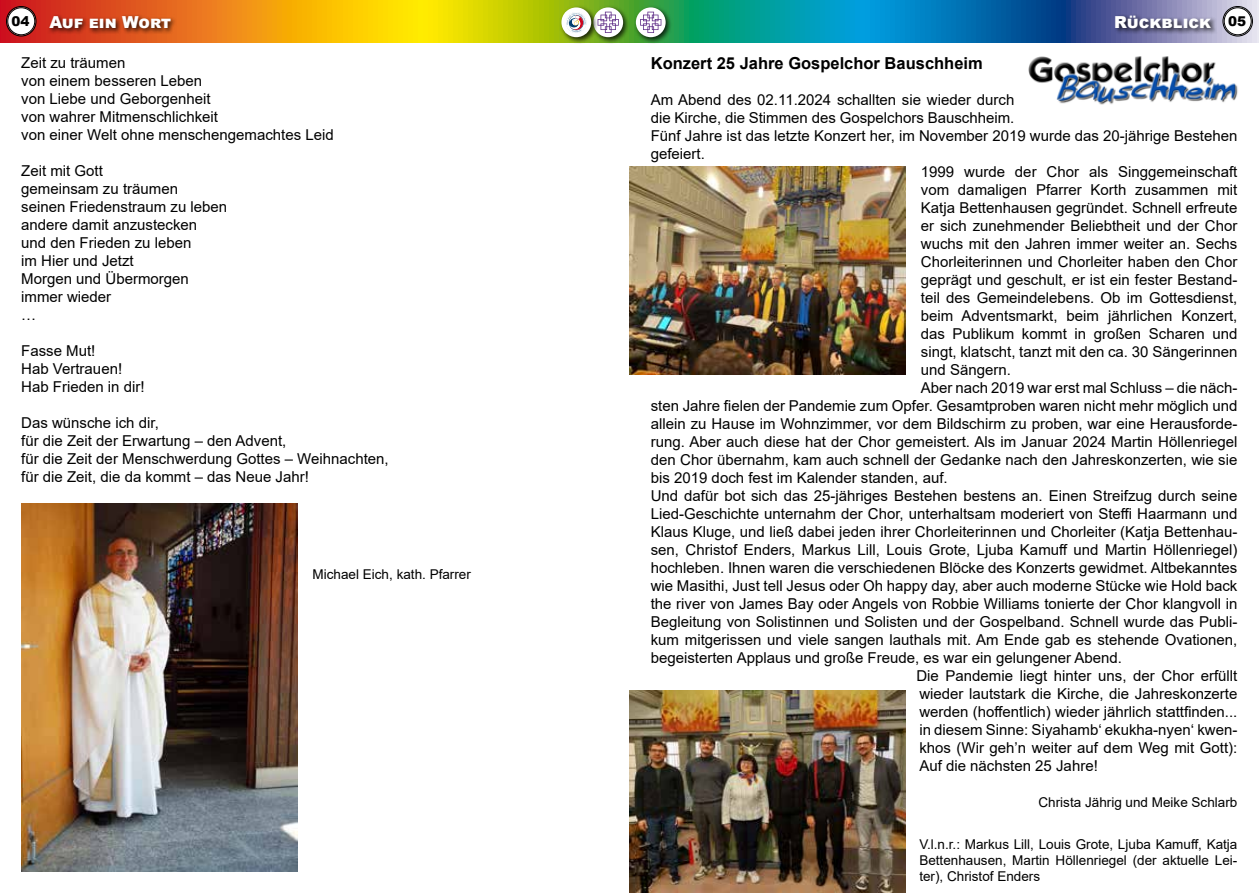
<style>
.page{position:relative;width:1259px;height:893px;background:#fff}
.page>*{position:absolute;margin:0;border:0;box-sizing:border-box;transform-origin:0 0}
.t1{font:700 16.5px "Arial";color:#000}
.t2{font:900 16.5px "Arial";color:#fff}
.t3{font:15px/18px "Arial";color:#000}
.t4{font:13.5px/16.2px "Arial";color:#000;text-align:justify}
.s1{font-size:13.5px;color:#000}
</style>
<div class="page">
<svg style="left:0;top:0;width:1259px;height:43px;background:#7d925c"></svg>
<div style="left:7px;top:7px;width:28px;height:28px;background:#fff;border-radius:50%"></div>
<div style="left:6px;top:6px;width:30px;height:30px;border:1px solid #000;border-radius:50%"></div>
<div style="left:8px;top:8px;width:27px;height:27px;border:1px solid #000;border-radius:50%"></div>
<div style="left:1223px;top:7px;width:28px;height:28px;background:#fff;border-radius:50%"></div>
<div style="left:1222px;top:6px;width:30px;height:30px;border:1px solid #000;border-radius:50%"></div>
<div style="left:1224px;top:8px;width:27px;height:27px;border:1px solid #000;border-radius:50%"></div>
<div style="left:48px;top:14px;width:130px;height:21px;background:#000;opacity:.75"></div>
<div style="left:1113px;top:13px;width:104px;height:22px;background:#000;opacity:.75"></div>
<img style="left:1028px;top:56px;width:210px;height:49px">
<div style="left:591px;top:5px;width:39px;height:39px;background:#000;opacity:.75"></div>
<svg style="left:593px;top:7px;width:30px;height:30px"></svg>
<svg style="left:598px;top:12px;width:21px;height:21px"></svg>
<div style="left:559px;top:5px;width:39px;height:39px;background:#000;opacity:.75"></div>
<svg style="left:561px;top:7px;width:30px;height:30px"></svg>
<svg style="left:565px;top:12px;width:22px;height:22px"></svg>
<div style="left:633px;top:5px;width:39px;height:39px;background:#000;opacity:.75"></div>
<svg style="left:636px;top:7px;width:29px;height:30px"></svg>
<svg style="left:640px;top:12px;width:21px;height:21px"></svg>
<img style="left:629px;top:691px;width:277px;height:202px">
<img style="left:629px;top:167px;width:277px;height:207px">
<img style="left:21px;top:503px;width:277px;height:369px">
<p class="t2" style="left:12px;top:10px;width:161px"><span class="s1">04</span> Auf ein Wort</p>
<p class="t2" style="left:1114px;top:10px;width:133px">Rückblick <span class="s1">05</span></p>
<p class="t1" style="left:651px;top:52px;width:333px">Konzert 25 Jahre Gospelchor Bauschheim</p>
<p class="t3" style="left:651px;top:91px;width:365px">Am Abend des 02.11.2024 schallten sie wieder durch</p>
<p class="t3" style="left:651px;top:109px;width:365px">die Kirche, die Stimmen des Gospelchors Bauschheim.</p>
<p class="t3" style="left:651px;top:127px;width:588px">Fünf Jahre ist das letzte Konzert her, im November 2019 wurde das 20-jährige Bestehen</p>
<p class="t3" style="left:651px;top:145px;width:56px">gefeiert.</p>
<p class="t3" style="left:921px;top:163px;width:318px">1999 wurde der Chor als Singgemeinschaft</p>
<p class="t3" style="left:921px;top:181px;width:318px">vom damaligen Pfarrer Korth zusammen mit</p>
<p class="t3" style="left:921px;top:199px;width:318px">Katja Bettenhausen gegründet. Schnell erfreute</p>
<p class="t3" style="left:921px;top:217px;width:318px">er sich zunehmender Beliebtheit und der Chor</p>
<p class="t3" style="left:921px;top:235px;width:318px">wuchs mit den Jahren immer weiter an. Sechs</p>
<p class="t3" style="left:921px;top:253px;width:318px">Chorleiterinnen und Chorleiter haben den Chor</p>
<p class="t3" style="left:921px;top:271px;width:318px">geprägt und geschult, er ist ein fester Bestand-</p>
<p class="t3" style="left:921px;top:289px;width:318px">teil des Gemeindelebens. Ob im Gottesdienst,</p>
<p class="t3" style="left:921px;top:307px;width:318px">beim Adventsmarkt, beim jährlichen Konzert,</p>
<p class="t3" style="left:921px;top:325px;width:318px">das Publikum kommt in großen Scharen und</p>
<p class="t3" style="left:921px;top:343px;width:318px">singt, klatscht, tanzt mit den ca. 30 Sängerinnen</p>
<p class="t3" style="left:921px;top:361px;width:92px">und Sängern.</p>
<p class="t3" style="left:921px;top:379px;width:318px">Aber nach 2019 war erst mal Schluss – die näch-</p>
<p class="t3" style="left:651px;top:397px;width:588px">sten Jahre fielen der Pandemie zum Opfer. Gesamtproben waren nicht mehr möglich und</p>
<p class="t3" style="left:651px;top:415px;width:588px">allein zu Hause im Wohnzimmer, vor dem Bildschirm zu proben, war eine Herausforde-</p>
<p class="t3" style="left:651px;top:433px;width:588px">rung. Aber auch diese hat der Chor gemeistert. Als im Januar 2024 Martin Höllenriegel</p>
<p class="t3" style="left:651px;top:451px;width:588px">den Chor übernahm, kam auch schnell der Gedanke nach den Jahreskonzerten, wie sie</p>
<p class="t3" style="left:651px;top:469px;width:298px">bis 2019 doch fest im Kalender standen, auf.</p>
<p class="t3" style="left:651px;top:487px;width:588px">Und dafür bot sich das 25-jähriges Bestehen bestens an. Einen Streifzug durch seine</p>
<p class="t3" style="left:651px;top:505px;width:588px">Lied-Geschichte unternahm der Chor, unterhaltsam moderiert von Steffi Haarmann und</p>
<p class="t3" style="left:651px;top:523px;width:588px">Klaus Kluge, und ließ dabei jeden ihrer Chorleiterinnen und Chorleiter (Katja Bettenhau-</p>
<p class="t3" style="left:651px;top:541px;width:588px">sen, Christof Enders, Markus Lill, Louis Grote, Ljuba Kamuff und Martin Höllenriegel)</p>
<p class="t3" style="left:651px;top:559px;width:588px">hochleben. Ihnen waren die verschiedenen Blöcke des Konzerts gewidmet. Altbekanntes</p>
<p class="t3" style="left:651px;top:577px;width:588px">wie Masithi, Just tell Jesus oder Oh happy day, aber auch moderne Stücke wie Hold back</p>
<p class="t3" style="left:651px;top:595px;width:588px">the river von James Bay oder Angels von Robbie Williams tonierte der Chor klangvoll in</p>
<p class="t3" style="left:651px;top:613px;width:588px">Begleitung von Solistinnen und Solisten und der Gospelband. Schnell wurde das Publi-</p>
<p class="t3" style="left:651px;top:631px;width:588px">kum mitgerissen und viele sangen lauthals mit. Am Ende gab es stehende Ovationen,</p>
<p class="t3" style="left:651px;top:649px;width:473px">begeisterten Applaus und große Freude, es war ein gelungener Abend.</p>
<p class="t3" style="left:916px;top:667px;width:322px">Die Pandemie liegt hinter uns, der Chor erfüllt</p>
<p class="t3" style="left:919px;top:685px;width:319px">wieder lautstark die Kirche, die Jahreskonzerte</p>
<p class="t3" style="left:919px;top:703px;width:320px">werden (hoffentlich) wieder jährlich stattfinden...</p>
<p class="t3" style="left:919px;top:721px;width:319px">in diesem Sinne: Siyahamb‘ ekukha-nyen‘ kwen-</p>
<p class="t3" style="left:919px;top:739px;width:320px">khos (Wir geh’n weiter auf dem Weg mit Gott):</p>
<p class="t3" style="left:919px;top:757px;width:180px">Auf die nächsten 25 Jahre!</p>
<p class="t4" style="left:1038px;top:794px;width:200px">Christa Jährig und Meike Schlarb</p>
<p class="t4" style="left:919px;top:836px;width:319px">V.l.n.r.: Markus Lill, Louis Grote, Ljuba Kamuff, Katja Bettenhausen, Martin Höllenriegel (der aktuelle Lei&shy;ter), Christof Enders</p>
<p class="t3" style="left:21px;top:54px;width:314px">Zeit zu träumen<br>von einem besseren Leben<br>von Liebe und Geborgenheit<br>von wahrer Mitmenschlichkeit<br>von einer Welt ohne menschengemachtes Leid</p>
<p class="t3" style="left:21px;top:162px;width:207px">Zeit mit Gott<br>gemeinsam zu träumen<br>seinen Friedenstraum zu leben andere damit anzustecken<br>und den Frieden zu leben<br>im Hier und Jetzt<br>Morgen und Übermorgen immer wieder<br>…</p>
<p class="t3" style="left:21px;top:342px;width:125px">Fasse Mut!<br>Hab Vertrauen!<br>Hab Frieden in dir!</p>
<p class="t3" style="left:21px;top:414px;width:369px">Das wünsche ich dir,<br>für die Zeit der Erwartung – den Advent,<br>für die Zeit der Menschwerdung Gottes – Weihnachten, für die Zeit, die da kommt – das Neue Jahr!</p>
<p class="t4" style="left:313px;top:566px;width:160px">Michael Eich, kath. Pfarrer</p>
</div>
